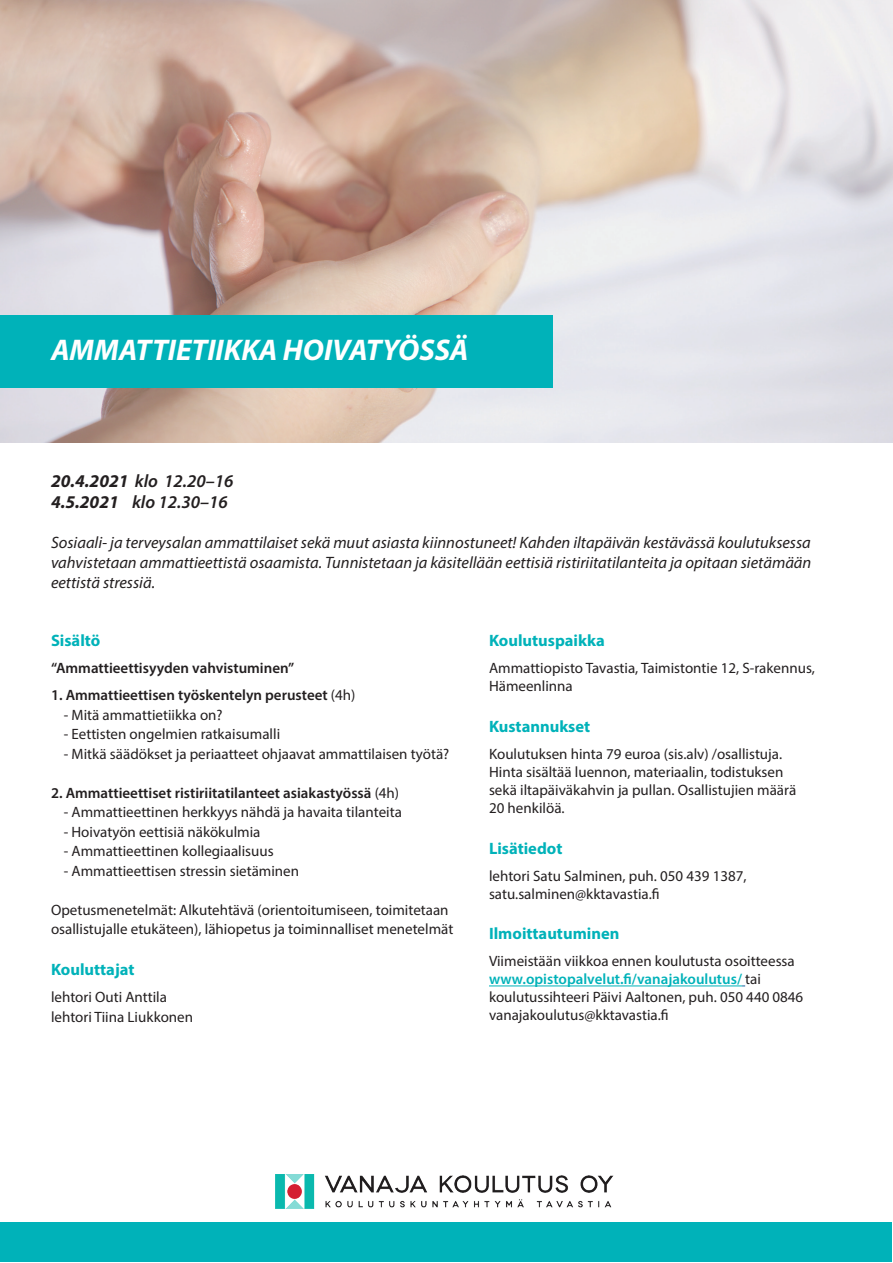
<style>
.page{position:relative;width:893px;height:1263px;background:#fff}
.page>*{position:absolute;margin:0;border:0;box-sizing:border-box;transform-origin:0 0}
.t1{font:italic 700 30px "Myriad Pro";color:#fff}
.t2{font:italic 600 18px/21.6px "Myriad Pro";color:#231f20}
.t3{font:italic 16.5px/19.8px "Myriad Pro";color:#231f20;text-align:justify}
.t4{font:700 16.5px "Myriad Pro";color:#00b2b9}
.t5{font:15px/18px "Myriad Pro";color:#231f20}
.t6{font:600 15px "Myriad Pro";color:#231f20}
.s1{font-weight:700}
.s2{font-weight:400}
.s3{font-weight:600;color:#00b2b9}
</style>
<div class="page">
<div style="left:1px;top:1222px;width:891px;height:40px;background:#00b2b9"></div>
<hr style="left:489px;top:985px;width:253px;height:1px;background:#00b2b9">
<img style="left:276px;top:1174px;width:338px;height:34px">
<img style="left:0;top:0;width:893px;height:443px">
<div style="left:0;top:315px;width:553px;height:73px;background:#00b2b9"></div>
<h1 class="t1" style="left:51px;top:330px;width:419px">AMMATTIETIIKKA HOIVATYÖSSÄ</h1>
<p class="t2" style="left:51px;top:470px;width:184px"><span class="s1">20.4.2021</span> klo 12.20–16<br><span class="s1">4.5.2021</span> klo 12.30–16</p>
<p class="t3" style="left:51px;top:532px;width:762px">Sosiaali- ja terveysalan ammattilaiset sekä muut asiasta kiinnostuneet! Kahden iltapäivän kestävässä koulutuksessa vahvistetaan ammattieettistä osaamista. Tunnistetaan ja käsitellään eettisiä ristiriitatilanteita ja opitaan sietämään eettistä stressiä.</p>
<p class="t4" style="left:51px;top:630px;width:51px">Sisältö</p>
<p class="t6" style="left:51px;top:658px;width:245px">“Ammattieettisyyden vahvistuminen”</p>
<p class="t6" style="left:51px;top:685px;width:306px">1. Ammattieettisen työskentelyn perusteet <span class="s2">(4h)</span></p>
<p class="t5" style="left:64px;top:705px;width:160px">- Mitä ammattietiikka on?</p>
<p class="t5" style="left:64px;top:725px;width:218px">- Eettisten ongelmien ratkaisumalli</p>
<p class="t5" style="left:64px;top:744px;width:387px">- Mitkä säädökset ja periaatteet ohjaavat ammattilaisen työtä?</p>
<p class="t6" style="left:51px;top:783px;width:350px">2. Ammattieettiset ristiriitatilanteet asiakastyössä <span class="s2">(4h)</span></p>
<p class="t5" style="left:64px;top:803px;width:340px">- Ammattieettinen herkkyys nähdä ja havaita tilanteita</p>
<p class="t5" style="left:64px;top:822px;width:198px">- Hoivatyön eettisiä näkökulmia</p>
<p class="t5" style="left:64px;top:842px;width:211px">- Ammattieettinen kollegiaalisuus</p>
<p class="t5" style="left:64px;top:861px;width:237px">- Ammattieettisen stressin sietäminen</p>
<p class="t5" style="left:51px;top:899px;width:404px;line-height:19.5px">Opetusmenetelmät: Alkutehtävä (orientoitumiseen, toimitetaan osallistujalle etukäteen), lähiopetus ja toiminnalliset menetelmät</p>
<p class="t4" style="left:51px;top:958px;width:85px">Kouluttajat</p>
<p class="t5" style="left:51px;top:987px;width:144px;line-height:19.8px">lehtori Outi Anttila lehtori Tiina Liukkonen</p>
<p class="t4" style="left:489px;top:630px;width:117px">Koulutuspaikka</p>
<p class="t5" style="left:489px;top:659px;width:327px">Ammattiopisto Tavastia, Taimistontie 12, S-rakennus,<br>Hämeenlinna</p>
<p class="t4" style="left:489px;top:715px;width:103px">Kustannukset</p>
<p class="t5" style="left:489px;top:744px;width:309px">Koulutuksen hinta 79 euroa (sis.alv) /osallistuja.<br>Hinta sisältää luennon, materiaalin, todistuksen sekä iltapäiväkahvin ja pullan. Osallistujien määrä 20 henkilöä.</p>
<p class="t4" style="left:489px;top:837px;width:75px">Lisätiedot</p>
<p class="t5" style="left:489px;top:866px;width:259px">lehtori Satu Salminen, puh. 050 439 1387, satu.salminen@kktavastia.fi</p>
<p class="t4" style="left:489px;top:923px;width:132px">Ilmoittautuminen</p>
<p class="t5" style="left:489px;top:952px;width:316px">Viimeistään viikkoa ennen koulutusta osoitteessa <span class="s3">www.opistopalvelut.fi/vanajakoulutus/</span> tai koulutussihteeri Päivi Aaltonen, puh. 050 440 0846 vanajakoulutus@kktavastia.fi</p>
</div>
